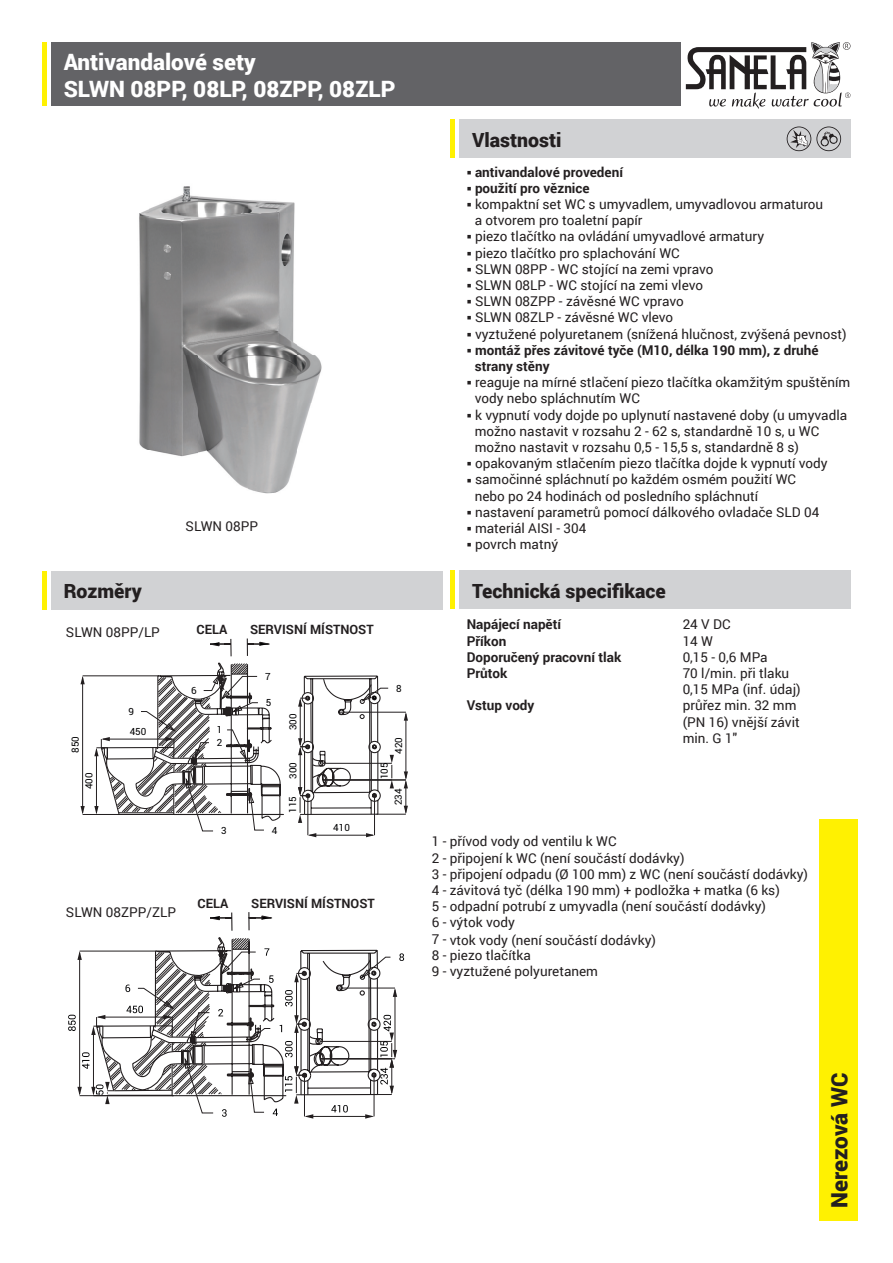
<style>
.page{position:relative;width:893px;height:1263px;background:#fff}
.page>*{position:absolute;margin:0;border:0;box-sizing:border-box;transform-origin:0 0}
.t1{font:900 22.5px/26.2px "Roboto";color:#fff}
.t2{font:900 22.5px "Roboto";letter-spacing:-.005em;color:#231f20}
.t3{font:900 19.5px "Roboto";color:#231f20}
.t4{font:13.5px/16.2px "Roboto";color:#231f20}
.t5{font:700 13.5px/16.2px "Roboto";color:#231f20}
.t6{font:700 12.9px "Roboto";color:#231f20}
.t7{font:9.9px/12.8px "Roboto";color:#000002}
</style>
<div class="page">
<div style="left:51px;top:43px;width:629px;height:63px;background:#636366"></div>
<div style="left:820px;top:819px;width:38px;height:401px;background:#fff101"></div>
<hr style="left:43px;top:43px;width:4px;height:63px;background:#fff101">
<div style="left:459px;top:119px;width:391px;height:38px;background:#d1d2d4"></div>
<div style="left:51px;top:571px;width:391px;height:38px;background:#d1d2d4"></div>
<hr style="left:43px;top:571px;width:4px;height:38px;background:#fff101">
<hr style="left:451px;top:119px;width:4px;height:38px;background:#fff101">
<img style="left:139px;top:186px;width:183px;height:308px">
<hr style="left:83px;top:814px;width:92px;height:1px;background:#231f20">
<hr style="left:83px;top:675px;width:76px;height:1px;background:#231f20">
<hr style="left:82px;top:677px;width:1px;height:136px;background:#231f20">
<svg style="left:80px;top:676px;width:5px;height:8px"></svg>
<svg style="left:80px;top:806px;width:5px;height:8px"></svg>
<svg style="left:94px;top:638px;width:314px;height:199px"></svg>
<svg style="left:68px;top:912px;width:336px;height:206px"></svg>
<div style="left:459px;top:571px;width:391px;height:38px;background:#d1d2d4"></div>
<hr style="left:451px;top:571px;width:4px;height:38px;background:#fff101">
<svg style="left:686px;top:42px;width:164px;height:67px"></svg>
<svg style="left:787px;top:126px;width:54px;height:25px"></svg>
<h1 class="t1" style="left:64px;top:48px;width:333px">Antivandalové sety<br>SLWN 08PP, 08LP, 08ZPP, 08ZLP</h1>
<h2 class="t3" style="left:64px;top:577px;width:80px">Rozměry</h2>
<p class="t4" style="left:66px;top:624px;width:96px">SLWN 08PP/LP</p>
<p class="t7" style="left:69px;top:753px;width:18px;rotate:-90deg">850</p>
<p class="t7" style="left:83px;top:789px;width:18px;rotate:-90deg">400</p>
<p class="t7" style="left:128px;top:705px;width:7px">9</p>
<p class="t7" style="left:130px;top:725px;width:18px">450</p>
<p class="t4" style="left:186px;top:517px;width:74px">SLWN 08PP</p>
<p class="t6" style="left:197px;top:620px;width:32px">CELA</p>
<p class="t6" style="left:250px;top:620px;width:125px">SERVISNÍ MÍSTNOST</p>
<p class="t7" style="left:191px;top:684px;width:7px">6</p>
<p class="t7" style="left:265px;top:670px;width:7px">7</p>
<p class="t7" style="left:217px;top:724px;width:7px">1<br>2</p>
<p class="t7" style="left:266px;top:696px;width:7px">5</p>
<p class="t7" style="left:221px;top:825px;width:7px">3</p>
<p class="t7" style="left:272px;top:824px;width:7px">4</p>
<p class="t7" style="left:287px;top:730px;width:18px;rotate:-90deg">300</p>
<p class="t7" style="left:287px;top:779px;width:18px;rotate:-90deg">300</p>
<p class="t7" style="left:286px;top:813px;width:18px;rotate:-90deg">115</p>
<p class="t7" style="left:333px;top:821px;width:18px">410</p>
<p class="t7" style="left:396px;top:682px;width:7px">8</p>
<p class="t7" style="left:392px;top:754px;width:18px;rotate:-90deg">420</p>
<p class="t7" style="left:378px;top:779px;width:18px;rotate:-90deg">105</p>
<p class="t7" style="left:392px;top:805px;width:18px;rotate:-90deg">234</p>
<p class="t4" style="left:66px;top:904px;width:112px">SLWN 08ZPP/ZLP</p>
<p class="t6" style="left:198px;top:895px;width:32px">CELA</p>
<p class="t6" style="left:251px;top:895px;width:125px">SERVISNÍ MÍSTNOST</p>
<h2 class="t3" style="left:472px;top:126px;width:91px">Vlastnosti</h2>
<p class="t5" style="left:467px;top:163px;width:158px">○ antivandalové provedení</p>
<p class="t5" style="left:467px;top:179px;width:125px">○ použití pro věznice</p>
<p class="t4" style="left:475px;top:196px;width:350px;text-indent:-8px">○ kompaktní set WC s umyvadlem, umyvadlovou armaturou a otvorem pro toaletní papír</p>
<p class="t4" style="left:467px;top:228px;width:299px">○ piezo tlačítko na ovládání umyvadlové armatury</p>
<p class="t4" style="left:467px;top:244px;width:215px">○ piezo tlačítko pro splachování WC</p>
<p class="t4" style="left:467px;top:260px;width:248px">○ SLWN 08PP - WC stojící na zemi vpravo</p>
<p class="t4" style="left:467px;top:277px;width:238px">○ SLWN 08LP - WC stojící na zemi vlevo</p>
<p class="t4" style="left:467px;top:293px;width:219px">○ SLWN 08ZPP - závěsné WC vpravo</p>
<p class="t4" style="left:467px;top:309px;width:208px">○ SLWN 08ZLP - závěsné WC vlevo</p>
<p class="t4" style="left:467px;top:325px;width:381px">○ vyztužené polyuretanem (snížená hlučnost, zvýšená pevnost)</p>
<p class="t5" style="left:475px;top:341px;width:345px;text-indent:-8px">○ montáž přes závitové tyče (M10, délka 190 mm), z druhé strany stěny</p>
<p class="t4" style="left:475px;top:374px;width:377px;text-indent:-8px">○ reaguje na mírné stlačení piezo tlačítka okamžitým spuštěním vody nebo spláchnutím WC</p>
<p class="t4" style="left:475px;top:406px;width:374px;text-indent:-8px">○ k vypnutí vody dojde po uplynutí nastavené doby (u umyvadla možno nastavit v rozsahu 2 - 62 s, standardně 10 s, u WC možno nastavit v rozsahu 0,5 - 15,5 s, standardně 8 s)</p>
<p class="t4" style="left:467px;top:455px;width:362px">○ opakovaným stlačením piezo tlačítka dojde k vypnutí vody</p>
<p class="t4" style="left:475px;top:471px;width:323px;text-indent:-8px">○ samočinné spláchnutí po každém osmém použití WC nebo po 24 hodinách od posledního spláchnutí</p>
<p class="t4" style="left:467px;top:503px;width:354px">○ nastavení parametrů pomocí dálkového ovladače SLD 04</p>
<p class="t4" style="left:467px;top:520px;width:121px">○ materiál AISI - 304</p>
<p class="t4" style="left:467px;top:536px;width:93px">○ povrch matný</p>
<h2 class="t3" style="left:472px;top:577px;width:195px">Technická specifikace</h2>
<p class="t5" style="left:467px;top:616px;width:96px">Napájecí napětí</p>
<p class="t4" style="left:683px;top:616px;width:49px">24 V DC</p>
<p class="t5" style="left:467px;top:632px;width:41px">Příkon</p>
<p class="t4" style="left:683px;top:632px;width:32px">14 W</p>
<p class="t5" style="left:467px;top:648px;width:156px">Doporučený pracovní tlak</p>
<p class="t4" style="left:683px;top:648px;width:86px">0,15 - 0,6 MPa</p>
<p class="t5" style="left:467px;top:665px;width:42px">Průtok</p>
<p class="t4" style="left:683px;top:665px;width:120px">70 l/min. při tlaku<br>0,15 MPa (inf. údaj)</p>
<p class="t5" style="left:467px;top:697px;width:69px">Vstup vody</p>
<p class="t4" style="left:683px;top:697px;width:119px">průřez min. 32 mm (PN 16) vnější závit min. G 1″</p>
<p class="t4" style="left:432px;top:833px;width:378px">1 - přívod vody od ventilu k WC<br>2 - připojení k WC (není součástí dodávky)<br>3 - připojení odpadu (Ø 100 mm) z WC (není součástí dodávky)<br>4 - závitová tyč (délka 190 mm) + podložka + matka (6 ks)<br>5 - odpadní potrubí z umyvadla (není součástí dodávky)<br>6 - výtok vody<br>7 - vtok vody (není součástí dodávky)</p>
<p class="t4" style="left:432px;top:946px;width:168px">8 - piezo tlačítka<br>9 - vyztužené polyuretanem</p>
<h1 class="t2" style="left:824px;top:1208px;width:137px;rotate:-90deg">Nerezová WC</h1>
</div>
